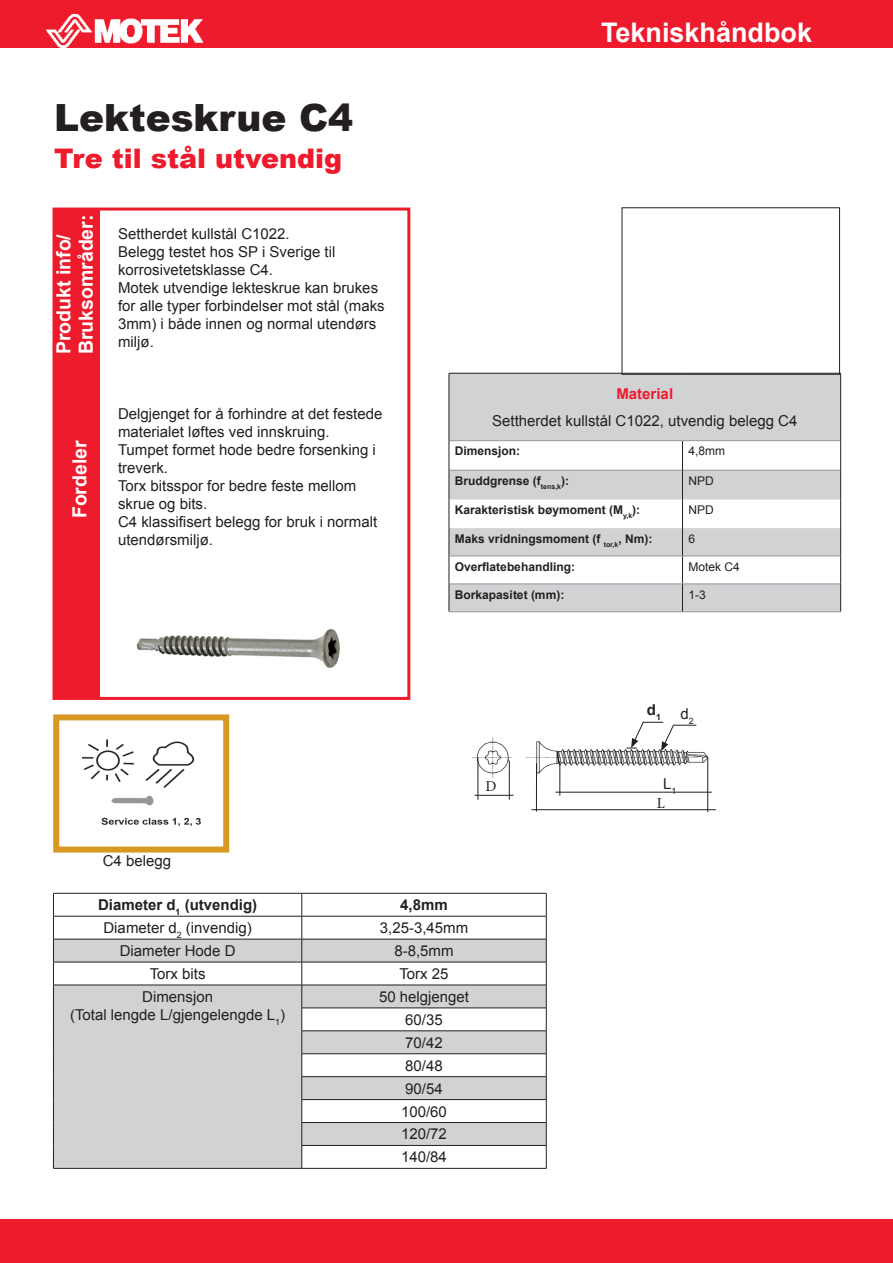
<style>
.page{position:relative;width:893px;height:1263px;background:#fff}
.page>*{position:absolute;margin:0;border:0;box-sizing:border-box;transform-origin:0 0}
.t1{font:900 37.5px "Arial";color:#231f20}
.t2{font:900 27px "Arial";color:#ee1b2d}
.t3{font:700 27px "Arial";color:#fff}
.t4{font:700 19.5px "Arial";color:#fff}
.t5{font:15px/18px "Arial";color:#231f20}
.t6{font:700 15px "Arial";color:#231f20}
.t7{font:700 15px "Arial";color:#ee1b2d}
.t8{font:15px "Minion Pro";color:#231f20}
.t9{font:700 12px "Arial";color:#231f20}
.t10{font:12px "Arial";color:#231f20}
</style>
<div class="page">
<div style="left:0;top:0;width:893px;height:48px;background:#ee1b2d"></div>
<img style="left:46px;top:15px;width:157px;height:33px">
<div style="left:0;top:1219px;width:893px;height:44px;background:#ee1b2d"></div>
<img style="left:472px;top:737px;width:237px;height:52px">
<div style="left:450px;top:374px;width:390px;height:237px;background:#d1d2d4"></div>
<svg style="left:450px;top:441px;width:390px;height:143px"></svg>
<hr style="left:449px;top:440px;width:233px;height:1px;background:#939598">
<hr style="left:682px;top:440px;width:158px;height:1px;background:#939598">
<hr style="left:449px;top:470px;width:233px;height:1px;background:#939598">
<hr style="left:683px;top:470px;width:157px;height:1px;background:#939598">
<hr style="left:449px;top:373px;width:233px;height:1px;background:#231f20">
<hr style="left:449px;top:373px;width:1px;height:68px;background:#231f20">
<hr style="left:840px;top:373px;width:1px;height:68px;background:#231f20">
<svg style="left:449px;top:441px;width:1px;height:29px"></svg>
<svg style="left:682px;top:441px;width:1px;height:29px"></svg>
<svg style="left:840px;top:441px;width:1px;height:29px"></svg>
<hr style="left:449px;top:470px;width:1px;height:30px;background:#231f20">
<hr style="left:682px;top:470px;width:1px;height:30px;background:#231f20">
<hr style="left:840px;top:470px;width:1px;height:30px;background:#231f20">
<svg style="left:449px;top:500px;width:1px;height:111px"></svg>
<svg style="left:682px;top:500px;width:1px;height:111px"></svg>
<svg style="left:840px;top:500px;width:1px;height:111px"></svg>
<hr style="left:449px;top:556px;width:233px;height:1px;background:#939598">
<hr style="left:682px;top:556px;width:158px;height:1px;background:#939598">
<hr style="left:449px;top:584px;width:233px;height:1px;background:#939598">
<hr style="left:682px;top:584px;width:158px;height:1px;background:#939598">
<hr style="left:449px;top:611px;width:233px;height:1px;background:#939598">
<hr style="left:682px;top:611px;width:159px;height:1px;background:#939598">
<svg style="left:54px;top:917px;width:492px;height:22px"></svg>
<svg style="left:54px;top:940px;width:492px;height:228px;fill:#d1d2d4"></svg>
<hr style="left:53px;top:939px;width:249px;height:1px;background:#231f20">
<hr style="left:302px;top:939px;width:244px;height:1px;background:#231f20">
<hr style="left:53px;top:962px;width:249px;height:1px;background:#231f20">
<hr style="left:302px;top:962px;width:244px;height:1px;background:#231f20">
<svg style="left:302px;top:894px;width:1px;height:274px"></svg>
<svg style="left:546px;top:893px;width:1px;height:275px"></svg>
<hr style="left:53px;top:985px;width:249px;height:1px;background:#231f20">
<hr style="left:302px;top:985px;width:244px;height:1px;background:#231f20">
<hr style="left:302px;top:1008px;width:244px;height:1px;background:#231f20">
<hr style="left:302px;top:1030px;width:244px;height:1px;background:#231f20">
<hr style="left:302px;top:1053px;width:244px;height:1px;background:#231f20">
<hr style="left:302px;top:1076px;width:244px;height:1px;background:#231f20">
<hr style="left:302px;top:1099px;width:244px;height:1px;background:#231f20">
<hr style="left:302px;top:1122px;width:244px;height:1px;background:#231f20">
<hr style="left:302px;top:1145px;width:244px;height:1px;background:#231f20">
<hr style="left:53px;top:1168px;width:249px;height:1px;background:#231f20">
<hr style="left:302px;top:1168px;width:244px;height:1px;background:#231f20">
<hr style="left:53px;top:893px;width:249px;height:1px;background:#231f20">
<svg style="left:53px;top:893px;width:1px;height:275px"></svg>
<hr style="left:302px;top:893px;width:244px;height:1px;background:#231f20">
<hr style="left:53px;top:916px;width:249px;height:1px;background:#231f20">
<hr style="left:302px;top:916px;width:244px;height:1px;background:#231f20">
<div style="left:52px;top:208px;width:358px;height:492px;border:3px solid #ee1b2d"></div>
<div style="left:54px;top:208px;width:45px;height:489px;background:#ee1b2d"></div>
<img style="left:136px;top:628px;width:204px;height:40px">
<svg style="left:626px;top:721px;width:70px;height:30px"></svg>
<hr style="left:478px;top:757px;width:1px;height:43px;background:#231f20">
<hr style="left:475px;top:795px;width:38px;height:1px;background:#231f20">
<hr style="left:531px;top:809px;width:185px;height:1px;background:#231f20">
<hr style="left:555px;top:792px;width:157px;height:1px;background:#231f20">
<hr style="left:509px;top:760px;width:1px;height:40px;background:#231f20">
<hr style="left:536px;top:763px;width:1px;height:48px;background:#231f20">
<div style="left:622px;top:208px;width:218px;height:166px;border:1px solid #231f20"></div>
<img style="left:82px;top:739px;width:119px;height:88px">
<div style="left:53px;top:714px;width:176px;height:138px;border:6px solid #d79824"></div>
<hr style="left:707px;top:757px;width:1px;height:55px;background:#231f20">
<hr style="left:559px;top:761px;width:1px;height:35px;background:#231f20">
<p class="t1" style="left:54px;top:90px;width:301px">Lekteskrue C4</p>
<p class="t2" style="left:54px;top:139px;width:290px">Tre til stål utvendig</p>
<p class="t4" style="left:73px;top:354px;width:141px;rotate:-90deg">Bruksområder:</p>
<p class="t4" style="left:51px;top:354px;width:122px;rotate:-90deg">Produkt info/</p>
<p class="t4" style="left:67px;top:448px;width:198px;rotate:-90deg">Monteringsanvisning</p>
<p class="t4" style="left:67px;top:518px;width:80px;rotate:-90deg">Fordeler</p>
<p class="t5" style="left:118px;top:225px;width:173px">Settherdet kullstål C1022.</p>
<p class="t5" style="left:118px;top:243px;width:219px">Belegg testet hos SP i Sverige til</p>
<p class="t5" style="left:118px;top:261px;width:157px">korrosivetetsklasse C4.</p>
<p class="t5" style="left:118px;top:279px;width:268px">Motek utvendige lekteskrue kan brukes for alle typer forbindelser mot stål (maks<br>3mm) i både innen og normal utendørs miljø.</p>
<p class="t5" style="left:118px;top:405px;width:266px">Delgjenget for å forhindre at det festede materialet løftes ved innskruing.</p>
<p class="t5" style="left:118px;top:441px;width:259px">Tumpet formet hode bedre forsenking i treverk.</p>
<p class="t5" style="left:118px;top:477px;width:240px">Torx bitsspor for bedre feste mellom skrue og bits.</p>
<p class="t5" style="left:118px;top:513px;width:261px">C4 klassifisert belegg for bruk i normalt utendørsmiljø.</p>
<p class="t5" style="left:103px;top:851px;width:70px">C4 belegg</p>
<h2 class="t3" style="left:601px;top:15px;width:213px">Tekniskhåndbok</h2>
<p class="t7" style="left:616px;top:384px;width:58px">Material</p>
<p class="t5" style="left:492px;top:412px;width:307px">Settherdet kullstål C1022, utvendig belegg C4</p>
<p class="t9" style="left:455px;top:443px;width:67px">Dimensjon:</p>
<p class="t10" style="left:688px;top:443px;width:38px">4,8mm</p>
<p class="t9" style="left:455px;top:473px;width:116px">Bruddgrense (f<sub>tens,k</sub>):</p>
<p class="t10" style="left:688px;top:473px;width:27px">NPD</p>
<p class="t9" style="left:455px;top:502px;width:187px">Karakteristisk bøymoment (M<sub>y,k</sub>):</p>
<p class="t10" style="left:688px;top:502px;width:27px">NPD</p>
<p class="t9" style="left:455px;top:531px;width:199px">Maks vridningsmoment (f <sub>tor,k</sub>, Nm):</p>
<p class="t10" style="left:688px;top:531px;width:8px">6</p>
<p class="t9" style="left:455px;top:558px;width:122px">Overflatebehandling:</p>
<p class="t10" style="left:688px;top:559px;width:53px">Motek C4</p>
<p class="t9" style="left:455px;top:586px;width:111px">Borkapasitet (mm):</p>
<p class="t10" style="left:688px;top:586px;width:19px">1-3</p>
<p class="t6" style="left:647px;top:700px;width:16px">d<sub>1</sub></p>
<p class="t5" style="left:681px;top:705px;width:15px">d<sub>2</sub></p>
<p class="t8" style="left:485px;top:776px;width:13px">D</p>
<p class="t5" style="left:663px;top:774px;width:15px">L<sub>1</sub></p>
<p class="t8" style="left:657px;top:793px;width:10px">L</p>
<p class="t6" style="left:98px;top:895px;width:161px">Diameter d<sub>1</sub> (utvendig)</p>
<p class="t6" style="left:400px;top:895px;width:49px">4,8mm</p>
<p class="t5" style="left:103px;top:919px;width:150px">Diameter d<sub>2</sub> (invendig)</p>
<p class="t5" style="left:380px;top:919px;width:90px">3,25-3,45mm</p>
<p class="t5" style="left:120px;top:942px;width:117px">Diameter Hode D</p>
<p class="t5" style="left:394px;top:942px;width:61px">8-8,5mm</p>
<p class="t5" style="left:150px;top:965px;width:57px">Torx bits</p>
<p class="t5" style="left:399px;top:965px;width:51px">Torx 25</p>
<p class="t5" style="left:142px;top:988px;width:72px">Dimensjon</p>
<p class="t5" style="left:70px;top:1006px;width:217px">(Total lengde L/gjengelengde L<sub>1</sub>)</p>
<p class="t5" style="left:379px;top:988px;width:92px">50 helgjenget</p>
<p class="t5" style="left:405px;top:1011px;width:39px">60/35</p>
<p class="t5" style="left:405px;top:1034px;width:39px">70/42</p>
<p class="t5" style="left:405px;top:1056px;width:39px">80/48</p>
<p class="t5" style="left:405px;top:1079px;width:39px">90/54</p>
<p class="t5" style="left:401px;top:1102px;width:47px">100/60</p>
<p class="t5" style="left:401px;top:1125px;width:47px">120/72</p>
<p class="t5" style="left:401px;top:1148px;width:47px">140/84</p>
</div>
